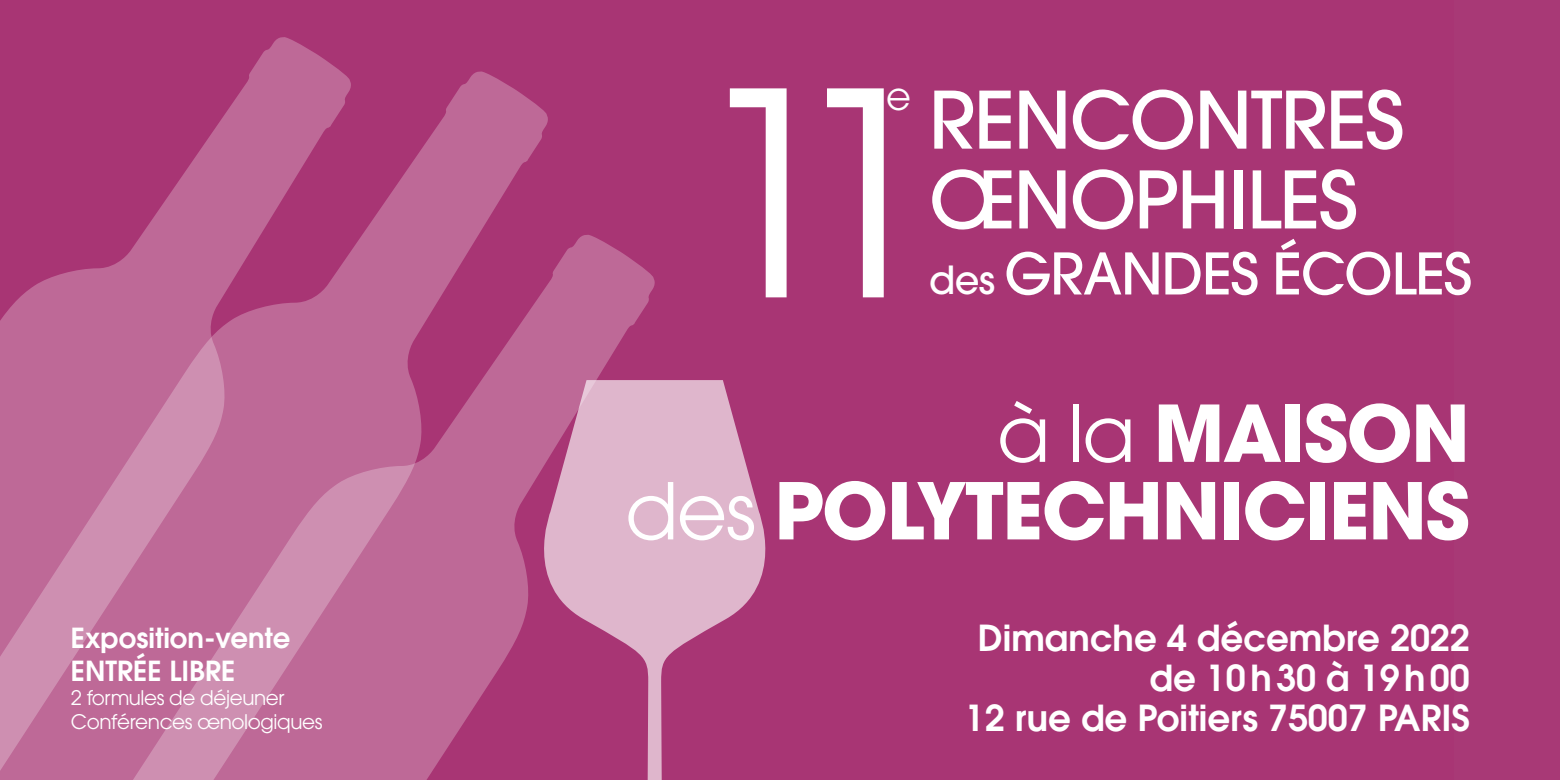
<style>
.page{position:relative;width:1560px;height:780px;background:#fff}
.page>*{position:absolute;margin:0;border:0;box-sizing:border-box;transform-origin:0 0}
.t1{font:282.25px "Avant Garde";color:#fff}
.t2{font:500 78.5px/79.8px "Avant Garde";letter-spacing:-.02em;color:#fff}
.t3{font:700 77.5px/77.5px "Avant Garde";letter-spacing:-.02em;color:#fff;text-align:right}
.t4{font:500 56.75px "Avant Garde";letter-spacing:-.02em;color:#fff}
.t5{font:38.5px "Avant Garde";color:#fff}
.t6{font:600 35.75px/40px "Avant Garde";color:#fff;text-align:right}
.t7{font:600 27.5px/33px "Avant Garde";color:#fff}
.t8{font:20px/24px "Avant Garde";letter-spacing:-.02em;color:#fff}
.s1{font-size:38.5px}
.s2{font-weight:400}
</style>
<div class="page">
<div style="left:0;top:0;width:1559px;height:780px;background:#a83976"></div>
<div style="left:0;top:0;width:1452px;height:780px;background:#a83574"></div>
<svg style="left:548px;top:235px;width:106px;height:145px;fill:#be6997"></svg>
<svg style="left:351px;top:71px;width:197px;height:709px;fill:#be6997"></svg>
<svg style="left:0;top:37px;width:351px;height:743px;fill:#be6997"></svg>
<svg style="left:544px;top:380px;width:221px;height:400px;fill:#dfb6cc"></svg>
<p class="t7" style="left:71px;top:621px;width:221px">Exposition-vente<br>ENTRÉE LIBRE</p>
<p class="t8" style="left:71px;top:685px;width:253px">2 formules de déjeuner<br>Conférences œnologiques</p>
<h1 class="t1" style="left:691px;top:28px;width:255px">11</h1>
<p class="t5" style="left:885px;top:73px;width:27px">e</p>
<h2 class="t2" style="left:929px;top:80px;width:476px">RENCONTRES<br>ŒNOPHILES</h2>
<h3 class="t4" style="left:929px;top:239px;width:544px"><span class="s1">des</span> GRANDES ÉCOLES</h3>
<h3 class="t3" style="left:625px;top:394px;width:846px"><span class="s2">à la</span> MAISON<br><span class="s2">des</span> POLYTECHNICIENS</h3>
<p class="t6" style="left:964px;top:616px;width:506px">Dimanche 4 décembre 2022 de 10h30 à 19h00<br>12 rue de Poitiers 75007 PARIS</p>
</div>
